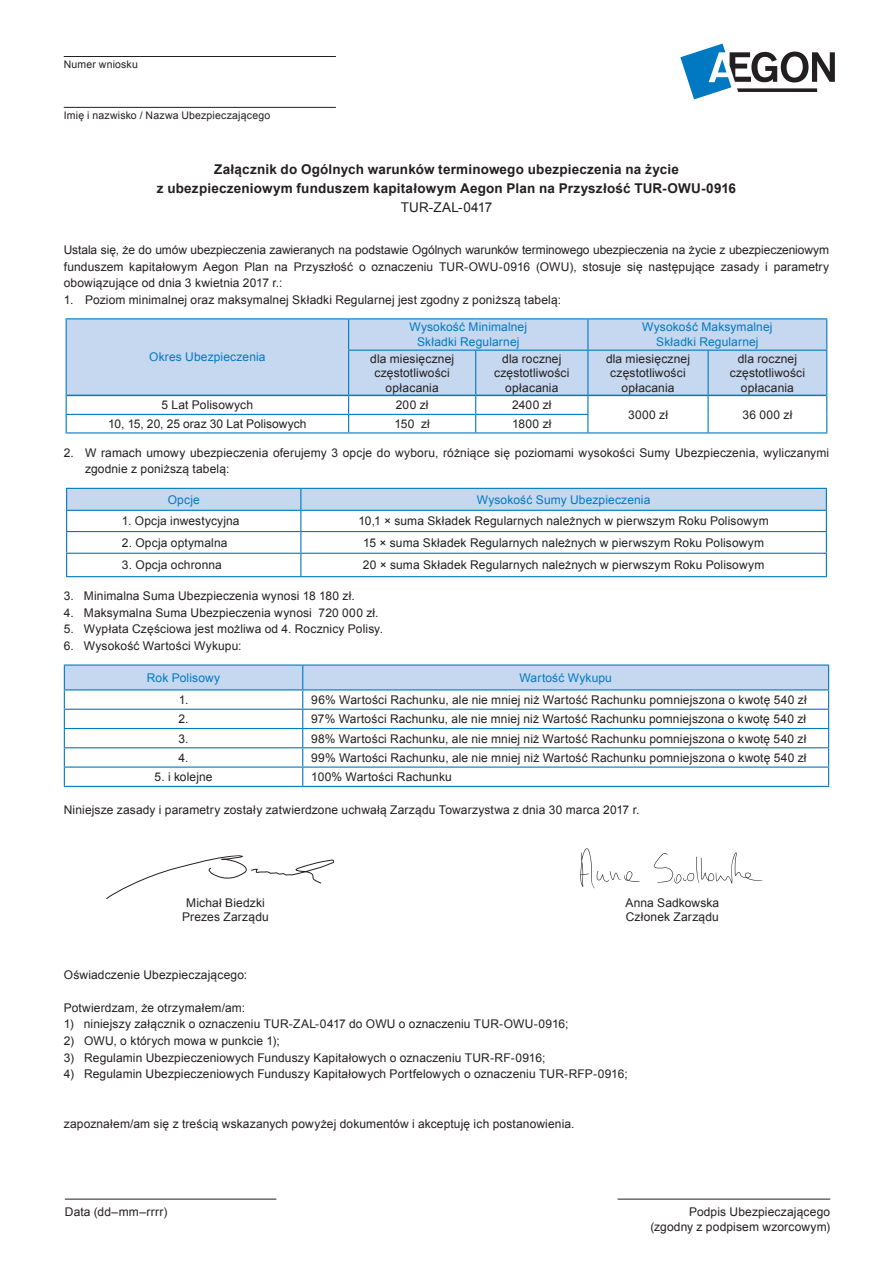
<style>
.page{position:relative;width:893px;height:1263px;background:#fff}
.page>*{position:absolute;margin:0;border:0;box-sizing:border-box;transform-origin:0 0}
.t1{font:700 13.5px/19px "Arial";letter-spacing:.015em;color:#231f20;text-align:center}
.t2{font:13.5px "Arial";letter-spacing:.015em;color:#231f20}
.t3{font:12px/14.4px "Arial";letter-spacing:.01em;color:#231f20;text-align:center}
.t4{font:12px/14.4px "Arial";letter-spacing:.01em;color:#0079c2;text-align:center}
.t5{font:10.5px "Arial";letter-spacing:.02em;color:#231f20}
</style>
<div class="page">
<div style="left:67px;top:319px;width:759px;height:76px;background:#c6d8ef"></div>
<hr style="left:348px;top:351px;width:1px;height:44px;background:#0079c2">
<hr style="left:475px;top:351px;width:1px;height:44px;background:#0079c2">
<hr style="left:587px;top:351px;width:1px;height:44px;background:#0079c2">
<hr style="left:707px;top:351px;width:2px;height:44px;background:#0079c2">
<hr style="left:826px;top:351px;width:1px;height:44px;background:#0079c2">
<hr style="left:66px;top:414px;width:283px;height:1px;background:#0079c2">
<svg style="left:66px;top:395px;width:1px;height:37px"></svg>
<hr style="left:349px;top:414px;width:127px;height:1px;background:#0079c2">
<svg style="left:348px;top:396px;width:1px;height:36px"></svg>
<hr style="left:476px;top:414px;width:112px;height:1px;background:#0079c2">
<svg style="left:475px;top:396px;width:1px;height:36px"></svg>
<svg style="left:587px;top:396px;width:1px;height:36px"></svg>
<svg style="left:707px;top:396px;width:2px;height:36px"></svg>
<svg style="left:826px;top:395px;width:1px;height:37px"></svg>
<hr style="left:66px;top:432px;width:283px;height:1px;background:#0079c2">
<hr style="left:349px;top:432px;width:127px;height:1px;background:#0079c2">
<hr style="left:476px;top:432px;width:112px;height:1px;background:#0079c2">
<hr style="left:588px;top:432px;width:120px;height:1px;background:#0079c2">
<hr style="left:708px;top:432px;width:119px;height:1px;background:#0079c2">
<hr style="left:66px;top:318px;width:283px;height:1px;background:#0079c2">
<hr style="left:66px;top:319px;width:1px;height:31px;background:#0079c2">
<hr style="left:349px;top:318px;width:127px;height:1px;background:#0079c2">
<hr style="left:348px;top:319px;width:1px;height:31px;background:#0079c2">
<hr style="left:476px;top:318px;width:112px;height:1px;background:#0079c2">
<hr style="left:588px;top:318px;width:120px;height:1px;background:#0079c2">
<hr style="left:587px;top:319px;width:1px;height:31px;background:#0079c2">
<hr style="left:708px;top:318px;width:119px;height:1px;background:#0079c2">
<hr style="left:826px;top:319px;width:1px;height:31px;background:#0079c2">
<hr style="left:66px;top:350px;width:1px;height:45px;background:#0079c2">
<hr style="left:348px;top:350px;width:128px;height:1px;background:#0079c2">
<hr style="left:476px;top:350px;width:112px;height:1px;background:#0079c2">
<hr style="left:588px;top:350px;width:120px;height:1px;background:#0079c2">
<hr style="left:708px;top:350px;width:119px;height:1px;background:#0079c2">
<hr style="left:67px;top:395px;width:282px;height:1px;background:#0079c2">
<hr style="left:349px;top:395px;width:127px;height:1px;background:#0079c2">
<hr style="left:476px;top:395px;width:112px;height:1px;background:#0079c2">
<hr style="left:588px;top:395px;width:120px;height:1px;background:#0079c2">
<hr style="left:708px;top:395px;width:118px;height:1px;background:#0079c2">
<svg style="left:66px;top:488px;width:761px;height:88px"></svg>
<hr style="left:66px;top:576px;width:235px;height:1px;background:#0079c2">
<hr style="left:301px;top:576px;width:526px;height:1px;background:#0079c2">
<hr style="left:64px;top:664px;width:239px;height:2px;background:#0079c2">
<hr style="left:303px;top:664px;width:526px;height:2px;background:#0079c2">
<svg style="left:64px;top:665px;width:765px;height:121px"></svg>
<hr style="left:64px;top:786px;width:239px;height:1px;background:#0079c2">
<hr style="left:303px;top:786px;width:526px;height:1px;background:#0079c2">
<svg style="left:680px;top:44px;width:155px;height:55px"></svg>
<hr style="left:64px;top:56px;width:272px;height:1px;background:#231f20">
<hr style="left:64px;top:107px;width:272px;height:1px;background:#231f20">
<svg style="left:106px;top:855px;width:228px;height:44px"></svg>
<svg style="left:580px;top:848px;width:60px;height:40px"></svg>
<svg style="left:654px;top:852px;width:109px;height:32px"></svg>
<hr style="left:65px;top:1199px;width:211px;height:1px;background:#231f20">
<hr style="left:618px;top:1199px;width:212px;height:1px;background:#231f20">
<p class="t5" style="left:64px;top:58px;width:76px">Numer wniosku</p>
<p class="t5" style="left:64px;top:108px;width:208px">Imię i nazwisko / Nazwa Ubezpieczającego</p>
<p class="t1" style="left:157px;top:160px;width:581px">Załącznik do Ogólnych warunków terminowego ubezpieczenia na życie<br>z ubezpieczeniowym funduszem kapitałowym Aegon Plan na Przyszłość TUR-OWU-0916</p>
<p class="t2" style="left:401px;top:198px;width:93px">TUR-ZAL-0417</p>
<p class="t3" style="left:64px;top:242px;width:767px;line-height:16.5px;text-align:justify">Ustala się, że do umów ubezpieczenia zawieranych na podstawie Ogólnych warunków terminowego ubezpieczenia na życie z ubezpieczeniowym funduszem kapitałowym Aegon Plan na Przyszłość o oznaczeniu TUR-OWU-0916 (OWU), stosuje się następujące zasady i parametry obowiązujące od dnia 3 kwietnia 2017 r.:</p>
<p class="t3" style="left:64px;top:293px;width:499px">1. Poziom minimalnej oraz maksymalnej Składki Regularnej jest zgodny z poniższą tabelą:</p>
<p class="t4" style="left:149px;top:350px;width:118px">Okres Ubezpieczenia</p>
<p class="t4" style="left:409px;top:320px;width:119px">Wysokość Minimalnej<br>Składki Regularnej</p>
<p class="t4" style="left:642px;top:320px;width:132px">Wysokość Maksymalnej<br>Składki Regularnej</p>
<p class="t3" style="left:370px;top:351px;width:85px">dla miesięcznej częstotliwości opłacania</p>
<p class="t3" style="left:494px;top:351px;width:77px">dla rocznej częstotliwości opłacania</p>
<p class="t3" style="left:606px;top:351px;width:85px">dla miesięcznej częstotliwości opłacania</p>
<p class="t3" style="left:730px;top:351px;width:77px">dla rocznej częstotliwości opłacania</p>
<p class="t3" style="left:162px;top:398px;width:93px">5 Lat Polisowych</p>
<p class="t3" style="left:396px;top:398px;width:34px">200 zł</p>
<p class="t3" style="left:512px;top:398px;width:41px">2400 zł</p>
<p class="t3" style="left:628px;top:407px;width:41px">3000 zł</p>
<p class="t3" style="left:742px;top:407px;width:52px">36 000 zł</p>
<p class="t3" style="left:108px;top:417px;width:200px">10, 15, 20, 25 oraz 30 Lat Polisowych</p>
<p class="t3" style="left:394px;top:417px;width:37px">150 zł</p>
<p class="t3" style="left:512px;top:417px;width:41px">1800 zł</p>
<p class="t3" style="left:85px;top:444px;width:746px;line-height:16.5px;text-align:left;text-indent:-21px">2. W ramach umowy ubezpieczenia oferujemy 3 opcje do wyboru, różniące się poziomami wysokości Sumy Ubezpieczenia, wyliczanymi zgodnie z poniższą tabelą:</p>
<p class="t4" style="left:168px;top:492px;width:34px">Opcje</p>
<p class="t4" style="left:477px;top:492px;width:175px">Wysokość Sumy Ubezpieczenia</p>
<p class="t3" style="left:122px;top:514px;width:119px">1. Opcja inwestycyjna</p>
<p class="t3" style="left:359px;top:514px;width:412px">10,1 × suma Składek Regularnych należnych w pierwszym Roku Polisowym</p>
<p class="t3" style="left:122px;top:535px;width:107px">2. Opcja optymalna</p>
<p class="t3" style="left:363px;top:535px;width:402px">15 × suma Składek Regularnych należnych w pierwszym Roku Polisowym</p>
<p class="t3" style="left:122px;top:558px;width:102px">3. Opcja ochronna</p>
<p class="t3" style="left:363px;top:558px;width:403px">20 × suma Składek Regularnych należnych w pierwszym Roku Polisowym</p>
<p class="t3" style="left:64px;top:589px;width:292px">3. Minimalna Suma Ubezpieczenia wynosi 18 180 zł.</p>
<p class="t3" style="left:64px;top:606px;width:316px">4. Maksymalna Suma Ubezpieczenia wynosi 720 000 zł.</p>
<p class="t3" style="left:64px;top:622px;width:321px">5. Wypłata Częściowa jest możliwa od 4. Rocznicy Polisy.</p>
<p class="t3" style="left:64px;top:639px;width:179px">6. Wysokość Wartości Wykupu:</p>
<p class="t4" style="left:147px;top:670px;width:75px">Rok Polisowy</p>
<p class="t4" style="left:519px;top:670px;width:94px">Wartość Wykupu</p>
<p class="t3" style="left:179px;top:693px;width:11px">1.</p>
<p class="t3" style="left:311px;top:693px;width:497px">96% Wartości Rachunku, ale nie mniej niż Wartość Rachunku pomniejszona o kwotę 540 zł</p>
<p class="t3" style="left:178px;top:712px;width:12px">2.</p>
<p class="t3" style="left:311px;top:712px;width:496px">97% Wartości Rachunku, ale nie mniej niż Wartość Rachunku pomniejszona o kwotę 540 zł</p>
<p class="t3" style="left:178px;top:731px;width:12px">3.</p>
<p class="t3" style="left:311px;top:731px;width:497px">98% Wartości Rachunku, ale nie mniej niż Wartość Rachunku pomniejszona o kwotę 540 zł</p>
<p class="t3" style="left:179px;top:750px;width:12px">4.</p>
<p class="t3" style="left:311px;top:750px;width:497px">99% Wartości Rachunku, ale nie mniej niż Wartość Rachunku pomniejszona o kwotę 540 zł</p>
<p class="t3" style="left:155px;top:770px;width:60px">5. i kolejne</p>
<p class="t3" style="left:311px;top:770px;width:142px">100% Wartości Rachunku</p>
<p class="t3" style="left:64px;top:803px;width:577px">Niniejsze zasady i parametry zostały zatwierdzone uchwałą Zarządu Towarzystwa z dnia 30 marca 2017 r.</p>
<p class="t3" style="left:182px;top:896px;width:88px">Michał Biedzki<br>Prezes Zarządu</p>
<p class="t3" style="left:625px;top:896px;width:95px;text-align:left">Anna Sadkowska<br>Członek Zarządu</p>
<p class="t3" style="left:64px;top:968px;width:185px">Oświadczenie Ubezpieczającego:</p>
<p class="t3" style="left:64px;top:1001px;width:183px">Potwierdzam, że otrzymałem/am:</p>
<p class="t3" style="left:64px;top:1017px;width:506px">1) niniejszy załącznik o oznaczeniu TUR-ZAL-0417 do OWU o oznaczeniu TUR-OWU-0916;</p>
<p class="t3" style="left:64px;top:1034px;width:218px">2) OWU, o których mowa w punkcie 1);</p>
<p class="t3" style="left:64px;top:1050px;width:483px">3) Regulamin Ubezpieczeniowych Funduszy Kapitałowych o oznaczeniu TUR-RF-0916;</p>
<p class="t3" style="left:64px;top:1067px;width:565px">4) Regulamin Ubezpieczeniowych Funduszy Kapitałowych Portfelowych o oznaczeniu TUR-RFP-0916;</p>
<p class="t3" style="left:64px;top:1116px;width:512px">zapoznałem/am się z treścią wskazanych powyżej dokumentów i akceptuję ich postanowienia.</p>
<p class="t3" style="left:65px;top:1205px;width:104px">Data (dd–mm–rrrr)</p>
<p class="t3" style="left:650px;top:1205px;width:181px;text-align:right">Podpis Ubezpieczającego (zgodny z podpisem wzorcowym)</p>
</div>
